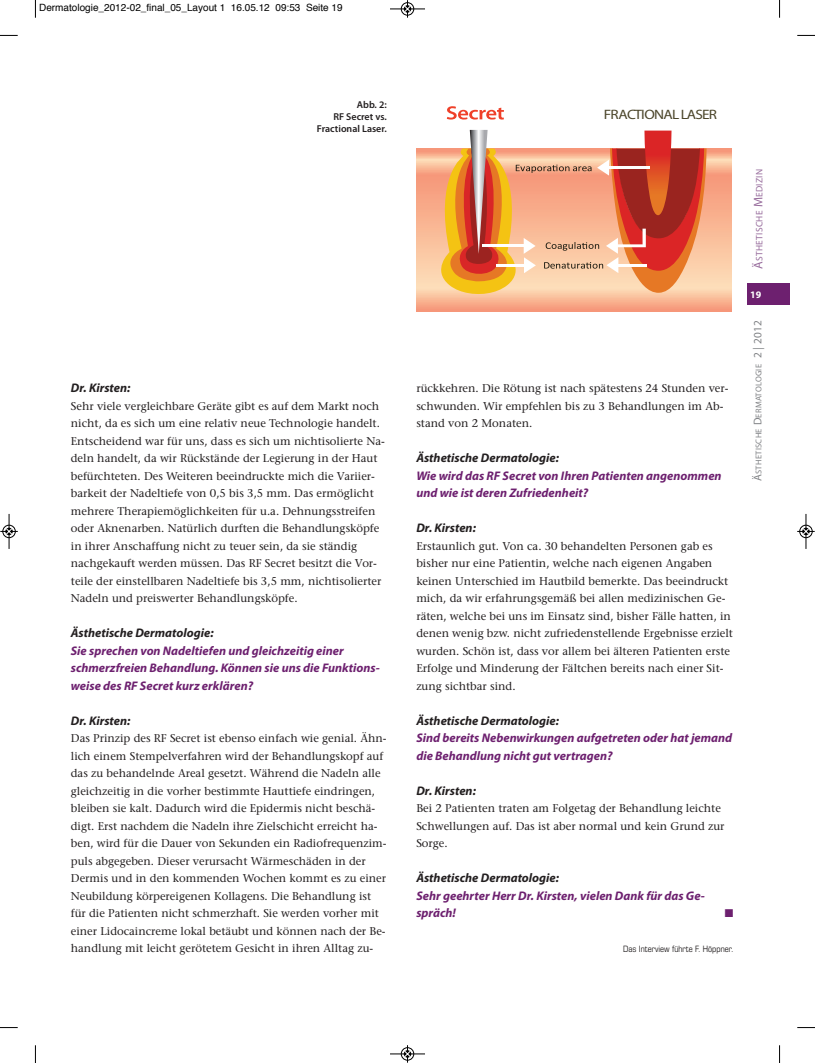
<style>
.page{position:relative;width:815px;height:1063px;background:#fff}
.page>*{position:absolute;margin:0;border:0;box-sizing:border-box;transform-origin:0 0}
.t1{font:700 15px "Myriad Pro";color:#fff}
.t2{font:700 13.62px "Calibri";letter-spacing:-.05em;color:#4b452a;scale:1.12 1}
.t3{font:italic 700 12.5px/17.5px "Myriad Pro";color:#6d206f}
.t4{font:italic 700 12.5px "Myriad Pro";color:#231f20}
.t5{font:11.25px/17.5px "Stone Serif";color:#231f20}
.t6{font:11.25px "Zapf Dingbats";color:#6d206f}
.t7{font:10px "Helvetica";color:#000}
.t8{font:600 10px/12px "Myriad Pro";color:#231f20;text-align:right}
.t9{font:700 10px "Myriad Pro";color:#fff}
.t10{font:9.38px "Myriad Pro";letter-spacing:.035em;color:#976c9c}
.t11{font:condensed 8.75px "Eurostile";color:#231f20}
.t12{font:8.5px "Myriad Pro";letter-spacing:.035em;color:#808285}
.s1{font-size:12.5px}
.s2{font-size:11.25px}
</style>
<div class="page">
<div style="left:748px;top:283px;width:42px;height:22px;background:#6d206f"></div>
<svg style="left:447px;top:106px;width:57px;height:14px"></svg>
<svg style="left:416px;top:149px;width:315px;height:162px;background:#f8b492"></svg>
<svg style="left:431px;top:130px;width:276px;height:165px;background:#e59873"></svg>
<hr style="left:496px;top:264px;width:30px;height:3px;background:#fff">
<svg style="left:35px;top:0;width:1px;height:18px"></svg>
<svg style="left:0;top:35px;width:18px;height:1px"></svg>
<svg style="left:779px;top:0;width:1px;height:18px"></svg>
<svg style="left:797px;top:35px;width:18px;height:1px"></svg>
<svg style="left:35px;top:1045px;width:1px;height:18px"></svg>
<svg style="left:0;top:1027px;width:18px;height:1px"></svg>
<svg style="left:779px;top:1045px;width:1px;height:18px"></svg>
<svg style="left:797px;top:1027px;width:18px;height:1px"></svg>
<div style="left:401px;top:2px;width:13px;height:14px;border:1px solid #fff;border-radius:50%"></div>
<hr style="left:390px;top:9px;width:35px;height:1px;background:#000">
<div style="left:401px;top:3px;width:13px;height:12px;border:1px solid #000;border-radius:50%"></div>
<svg style="left:404px;top:0;width:7px;height:18px"></svg>
<div style="left:401px;top:1047px;width:13px;height:14px;border:1px solid #fff;border-radius:50%"></div>
<hr style="left:390px;top:1054px;width:35px;height:1px;background:#000">
<div style="left:401px;top:1048px;width:13px;height:12px;border:1px solid #000;border-radius:50%"></div>
<svg style="left:404px;top:1045px;width:7px;height:18px"></svg>
<div style="left:2px;top:525px;width:14px;height:13px;border:1px solid #fff;border-radius:50%"></div>
<hr style="left:9px;top:514px;width:1px;height:35px;background:#000">
<div style="left:3px;top:525px;width:12px;height:13px;border:1px solid #000;border-radius:50%"></div>
<svg style="left:0;top:528px;width:18px;height:7px"></svg>
<div style="left:799px;top:525px;width:14px;height:13px;border:1px solid #fff;border-radius:50%"></div>
<hr style="left:806px;top:514px;width:1px;height:35px;background:#000">
<div style="left:800px;top:525px;width:12px;height:13px;border:1px solid #000;border-radius:50%"></div>
<svg style="left:797px;top:528px;width:18px;height:7px"></svg>
<p class="t7" style="left:39px;top:4px;width:305px">Dermatologie_2012-02_final_05_Layout 1 16.05.12 09:53 Seite 19</p>
<p class="t8" style="left:317px;top:99px;width:71px">Abb. 2:<br>RF Secret vs.<br>Fractional Laser.</p>
<p class="t4" style="left:71px;top:383px;width:61px">Dr. Kirsten:</p>
<p class="t5" style="left:71px;top:398px;width:315px">Sehr viele vergleichbare Geräte gibt es auf dem Markt noch nicht, da es sich um eine relativ neue Technologie handelt.<br>Entscheidend war für uns, dass es sich um nichtisolierte Na&shy;deln handelt, da wir Rückstände der Legierung in der Haut befürchteten. Des Weiteren beeindruckte mich die Variier&shy;barkeit der Nadeltiefe von 0,5 bis 3,5 mm. Das ermöglicht mehrere Therapiemöglichkeiten für u.a. Dehnungsstreifen oder Aknenarben. Natürlich durften die Behandlungsköpfe in ihrer Anschaffung nicht zu teuer sein, da sie ständig nachgekauft werden müssen. Das RF Secret besitzt die Vor&shy;teile der einstellbaren Nadeltiefe bis 3,5 mm, nichtisolierter Nadeln und preiswerter Behandlungsköpfe.</p>
<p class="t4" style="left:71px;top:628px;width:144px">Ästhetische Dermatologie:</p>
<p class="t3" style="left:71px;top:643px;width:310px">Sie sprechen von Nadeltiefen und gleichzeitig einer schmerzfreien Behandlung. Können sie uns die Funktions&shy;weise des RF Secret kurz erklären?</p>
<p class="t4" style="left:71px;top:716px;width:61px">Dr. Kirsten:</p>
<p class="t5" style="left:71px;top:731px;width:317px">Das Prinzip des RF Secret ist ebenso einfach wie genial. Ähn&shy;lich einem Stempelverfahren wird der Behandlungskopf auf das zu behandelnde Areal gesetzt. Während die Nadeln alle gleichzeitig in die vorher bestimmte Hauttiefe eindringen, bleiben sie kalt. Dadurch wird die Epidermis nicht beschä&shy;digt. Erst nachdem die Nadeln ihre Zielschicht erreicht ha&shy;ben, wird für die Dauer von Sekunden ein Radiofrequenzim&shy;puls abgegeben. Dieser verursacht Wärmeschäden in der Dermis und in den kommenden Wochen kommt es zu einer Neubildung körpereigenen Kollagens. Die Behandlung ist für die Patienten nicht schmerzhaft. Sie werden vorher mit einer Lidocaincreme lokal betäubt und können nach der Be&shy;handlung mit leicht gerötetem Gesicht in ihren Alltag zu-</p>
<p class="t2" style="left:604px;top:109px;width:102px">FRACTIONAL LASER</p>
<p class="t5" style="left:416px;top:381px;width:314px">rückkehren. Die Rötung ist nach spätestens 24 Stunden ver&shy;schwunden. Wir empfehlen bis zu 3 Behandlungen im Ab&shy;stand von 2 Monaten.</p>
<p class="t4" style="left:416px;top:453px;width:144px">Ästhetische Dermatologie:</p>
<p class="t3" style="left:416px;top:468px;width:307px">Wie wird das RF Secret von Ihren Patienten angenommen und wie ist deren Zufriedenheit?</p>
<p class="t4" style="left:416px;top:523px;width:61px">Dr. Kirsten:</p>
<p class="t5" style="left:416px;top:538px;width:318px">Erstaunlich gut. Von ca. 30 behandelten Personen gab es bisher nur eine Patientin, welche nach eigenen Angaben keinen Unterschied im Hautbild bemerkte. Das beeindruckt mich, da wir erfahrungsgemäß bei allen medizinischen Ge&shy;räten, welche bei uns im Einsatz sind, bisher Fälle hatten, in denen wenig bzw. nicht zufriedenstellende Ergebnisse erzielt wurden. Schön ist, dass vor allem bei älteren Patienten erste Erfolge und Minderung der Fältchen bereits nach einer Sit&shy;zung sichtbar sind.</p>
<p class="t4" style="left:416px;top:716px;width:144px">Ästhetische Dermatologie:</p>
<p class="t3" style="left:416px;top:730px;width:317px">Sind bereits Nebenwirkungen aufgetreten oder hat jemand die Behandlung nicht gut vertragen?</p>
<p class="t4" style="left:416px;top:786px;width:61px">Dr. Kirsten:</p>
<p class="t5" style="left:416px;top:801px;width:310px">Bei 2 Patienten traten am Folgetag der Behandlung leichte<br>Schwellungen auf. Das ist aber normal und kein Grund zur<br>Sorge.</p>
<p class="t4" style="left:416px;top:873px;width:144px">Ästhetische Dermatologie:</p>
<p class="t3" style="left:416px;top:888px;width:290px">Sehr geehrter Herr Dr. Kirsten, vielen Dank für das Ge&shy;spräch!</p>
<p class="t6" style="left:725px;top:907px;width:10px">■</p>
<p class="t11" style="left:623px;top:946px;width:112px">Das Interview führte F. Höppner.</p>
<p class="t10" style="left:756px;top:269px;width:102px;rotate:-90deg"><span class="s1">Ä</span>STHETISCHE <span class="s1">M</span>EDIZIN</p>
<p class="t9" style="left:750px;top:291px;width:13px">19</p>
<p class="t12" style="left:755px;top:481px;width:162px;rotate:-90deg"><span class="s2">Ä</span>STHETISCHE <span class="s2">D</span>ERMATOLOGIE <span class="s2">2 | 2012</span></p>
<h1 class="t1" style="left:750px;top:287px;width:18px">21</h1>
</div>
